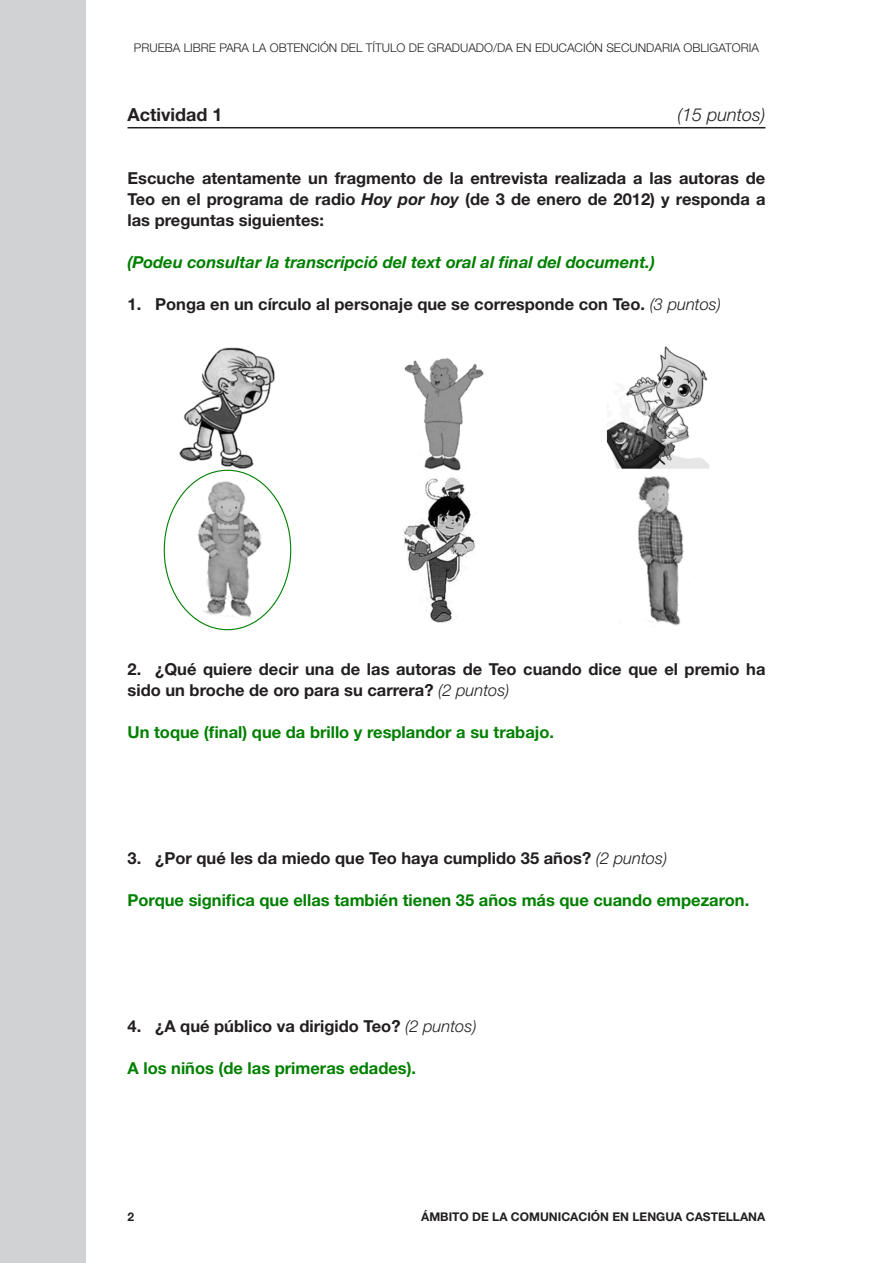
<style>
.page{position:relative;width:893px;height:1263px;background:#fff}
.page>*{position:absolute;margin:0;border:0;box-sizing:border-box;transform-origin:0 0}
.Activitat{font:700 18px "Helvetica Neue";color:#231f20}
.Activitat-2{font:italic 300 18px "Helvetica Neue";color:#231f20}
.Pregunta{font:700 16.5px/21px "Helvetica Neue";color:#231f20;text-align:justify}
.Text_pauta{font:700 16.5px "Helvetica Neue";color:#008000}
.Text{font:italic 700 16.5px "Helvetica Neue";color:#008000}
.t1{font:300 12px "Helvetica Neue";color:#231f20}
.t2{font:700 12px "Helvetica Neue";color:#231f20}
.s1{font-style:italic}
.s2{font-weight:300;font-style:italic}
</style>
<div class="page">
<div style="left:0;top:0;width:85px;height:1263px;background:#d1d2d4"></div>
<hr style="left:128px;top:127px;width:637px;height:1px;background:#231f20">
<img style="left:178px;top:346px;width:531px;height:280px">
<p class="t1" style="left:134px;top:40px;width:626px">PRUEBA LIBRE PARA LA OBTENCIÓN DEL TÍTULO DE GRADUADO/DA EN EDUCACIÓN SECUNDARIA OBLIGATORIA</p>
<p class="Activitat" style="left:128px;top:103px;width:96px">Actividad 1</p>
<p class="Activitat-2" style="left:677px;top:103px;width:90px">(15 puntos)</p>
<p class="Pregunta" style="left:128px;top:167px;width:639px">Escuche atentamente un fragmento de la entrevista realizada a las autoras de Teo en el programa de radio <span class="s1">Hoy por hoy</span> (de 3 de enero de 2012) y responda a las preguntas siguientes:</p>
<p class="Text" style="left:128px;top:252px;width:529px">(Podeu consultar la transcripció del text oral al final del document.)</p>
<p class="Pregunta" style="left:128px;top:293px;width:595px">1. Ponga en un círculo al personaje que se corresponde con Teo. <span class="s2">(3 puntos)</span></p>
<p class="Pregunta" style="left:128px;top:658px;width:639px">2. ¿Qué quiere decir una de las autoras de Teo cuando dice que el premio ha sido un broche de oro para su carrera? <span class="s2">(2 puntos)</span></p>
<p class="Text_pauta" style="left:128px;top:722px;width:428px">Un toque (final) que da brillo y resplandor a su trabajo.</p>
<p class="Pregunta" style="left:128px;top:847px;width:541px">3. ¿Por qué les da miedo que Teo haya cumplido 35 años? <span class="s2">(2 puntos)</span></p>
<p class="Text_pauta" style="left:128px;top:890px;width:623px">Porque significa que ellas también tienen 35 años más que cuando empezaron.</p>
<p class="Pregunta" style="left:128px;top:1015px;width:351px">4. ¿A qué público va dirigido Teo? <span class="s2">(2 puntos)</span></p>
<p class="Text_pauta" style="left:128px;top:1058px;width:290px">A los niños (de las primeras edades).</p>
<p class="t2" style="left:128px;top:1209px;width:8px">2</p>
<p class="t2" style="left:421px;top:1209px;width:346px">ÁMBITO DE LA COMUNICACIÓN EN LENGUA CASTELLANA</p>
</div>
